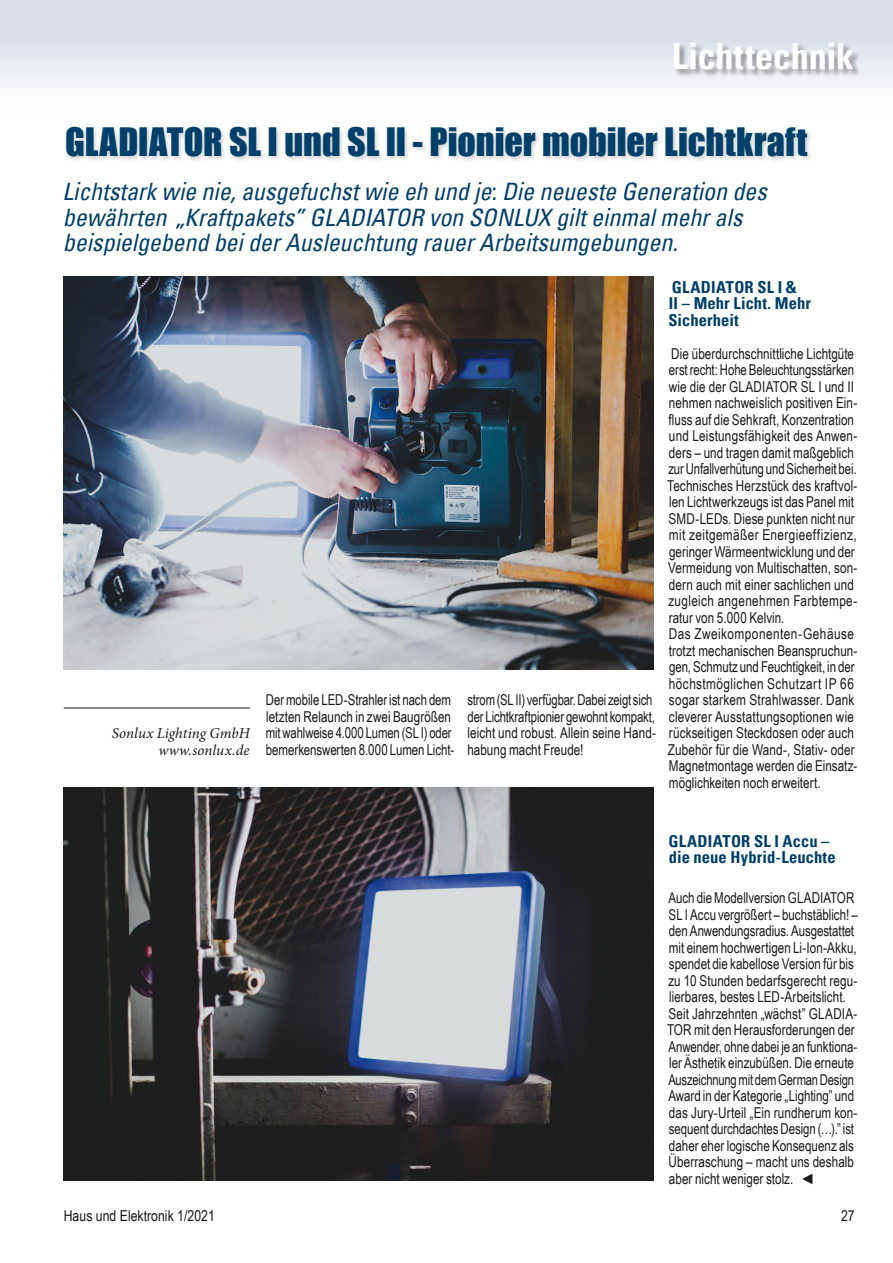
<style>
.page{position:relative;width:893px;height:1263px;background:#fff}
.page>*{position:absolute;margin:0;border:0;box-sizing:border-box;transform-origin:0 0}
.t1{font:36px "Impact";color:#00406a}
.t2{font:700 condensed 36px "Univers";letter-spacing:-.005em;color:#fff}
.t3{font:italic condensed 24px/25.5px "Univers";letter-spacing:-.005em;color:#00406a}
.t4{font:700 condensed 16.5px/16.5px "Univers";letter-spacing:.005em;color:#00406a}
.t5{font:15px/16.5px "Arial Narrow";letter-spacing:.005em;color:#1a171c;scale:.95 1}
.t6{font:15px/16.5px "Arial Narrow";letter-spacing:.005em;color:#1a171c;scale:.94 1}
.t7{font:15px/16.5px "Arial Narrow";letter-spacing:.005em;color:#1a171c;scale:.93 1}
.t8{font:15px/16.5px "Arial Narrow";letter-spacing:.005em;color:#1a171c;scale:.92 1}
.t9{font:italic 15px/16.5px "Minion Pro";color:#1a171c;text-align:right}
.t10{font:15px "Arial Narrow";letter-spacing:.005em;color:#1a171c}
</style>
<div class="page">
<div style="left:0;top:0;width:893px;height:128px;background:linear-gradient(to bottom,#d2d8e2,#fff)"></div>
<div style="left:674px;top:43px;width:188px;height:35px;background:#1a171c;opacity:.4"></div>
<div style="left:64px;top:125px;width:750px;height:38px;background:#1a171c;opacity:.2"></div>
<hr style="left:64px;top:708px;width:186px;height:1px;background:#1a171c">
<img style="left:64px;top:276px;width:589px;height:393px">
<img style="left:64px;top:788px;width:589px;height:392px">
<h1 class="t2" style="left:672px;top:34px;width:184px">Lichttechnik</h1>
<h1 class="t1" style="left:65px;top:114px;width:744px">GLADIATOR SL I und SL II - Pionier mobiler Lichtkraft</h1>
<h2 class="t3" style="left:63px;top:178px;width:705px">Lichtstark wie nie, ausgefuchst wie eh und je: Die neueste Generation des bewährten „Kraftpakets” GLADIATOR von SONLUX gilt einmal mehr als beispielgebend bei der Ausleuchtung rauer Arbeitsumgebungen.</h2>
<p class="t9" style="left:112px;top:725px;width:139px">Sonlux Lighting GmbH www.sonlux.de</p>
<p class="t7" style="left:266px;top:691px;width:204px">Der mobile LED-Strahler ist nach dem letzten Relaunch in zwei Baugrößen mit wahlweise 4.000 Lumen (SL I) oder bemerkenswerten 8.000 Lumen Licht-</p>
<p class="t8" style="left:467px;top:691px;width:206px">strom (SL II) verfügbar. Dabei zeigt sich der Lichtkraftpionier gewohnt kompakt, leicht und robust. Allein seine Hand&shy;habung macht Freude!</p>
<p class="t4" style="left:668px;top:278px;width:144px">GLADIATOR SL I &amp;<br>II – Mehr Licht. Mehr<br>Sicherheit</p>
<p class="t5" style="left:667px;top:344px;width:202px">Die überdurchschnittliche Lichtgüte erst recht: Hohe Beleuchtungsstärken wie die der GLADIATOR SL I und II nehmen nachweislich positiven Ein&shy;fluss auf die Sehkraft, Konzentration und Leistungsfähigkeit des Anwen&shy;ders – und tragen damit maßgeblich zur Unfallverhütung und Sicherheit bei.<br>Technisches Herzstück des kraftvol&shy;len Lichtwerkzeugs ist das Panel mit SMD-LEDs. Diese punkten nicht nur mit zeitgemäßer Energieeffizienz, geringer Wärmeentwicklung und der Vermeidung von Multischatten, son&shy;dern auch mit einer sachlichen und zugleich angenehmen Farbtempe&shy;ratur von 5.000 Kelvin.<br>Das Zweikomponenten-Gehäuse trotzt mechanischen Beanspruchun&shy;gen, Schmutz und Feuchtigkeit, in der höchstmöglichen Schutzart IP 66 sogar starkem Strahlwasser. Dank cleverer Ausstattungsoptionen wie rückseitigen Steckdosen oder auch Zubehör für die Wand-, Stativ- oder Magnetmontage werden die Einsatz&shy;möglichkeiten noch erweitert.</p>
<p class="t4" style="left:668px;top:832px;width:169px">GLADIATOR SL I Accu – die neue Hybrid-Leuchte</p>
<p class="t6" style="left:667px;top:889px;width:204px">Auch die Modellversion GLADIATOR SL I Accu vergrößert – buchstäblich! – den Anwendungsradius. Ausgestattet mit einem hochwertigen Li-Ion-Akku, spendet die kabellose Version für bis zu 10 Stunden bedarfsgerecht regu&shy;lierbares, bestes LED-Arbeitslicht.<br>Seit Jahrzehnten „wächst” GLADIA-TOR mit den Herausforderungen der Anwender, ohne dabei je an funktiona&shy;ler Ästhetik einzubüßen. Die erneute Auszeichnung mit dem German Design Award in der Kategorie „Lighting” und das Jury-Urteil „Ein rundherum kon&shy;sequent durchdachtes Design (…).” ist daher eher logische Konsequenz als Überraschung – macht uns deshalb aber nicht weniger stolz. ◄</p>
<p class="t10" style="left:64px;top:1205px;width:153px">Haus und Elektronik 1/2021</p>
<p class="t10" style="left:841px;top:1205px;width:15px">27</p>
</div>
